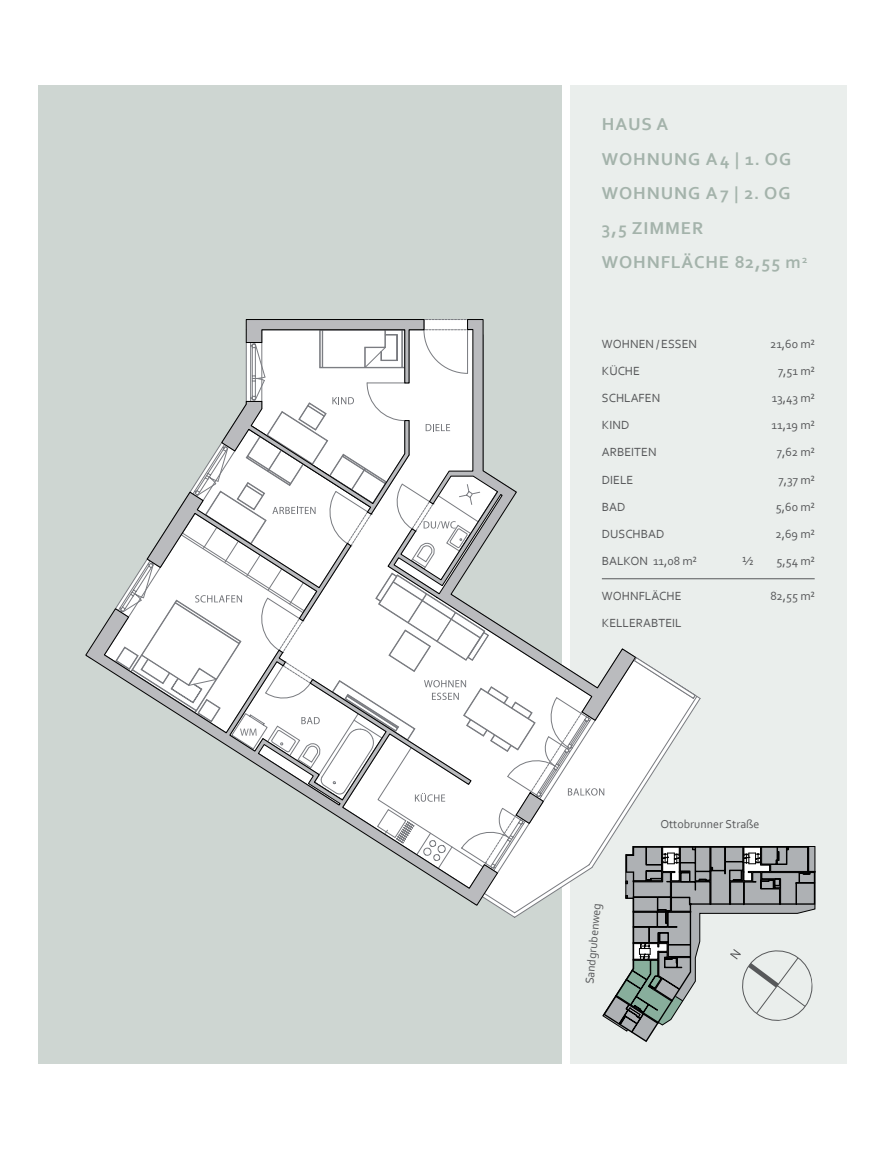
<style>
.page{position:relative;width:894px;height:1149px;background:#fff}
.page>*{position:absolute;margin:0;border:0;box-sizing:border-box;transform-origin:0 0}
.t1{font:700 18px/34.5px "Corbel";letter-spacing:.05em;color:#a4b3ab}
.t2{font:12.3px "Corbel";color:#57585a}
.t3{font:12px "Corbel";color:#57585a}
</style>
<div class="page">
<div style="left:38px;top:85px;width:523px;height:978px;background:#ced6d2"></div>
<div style="left:569px;top:85px;width:277px;height:978px;background:#eaeeec"></div>
<svg style="left:85px;top:610px;width:29px;height:64px"></svg>
<svg style="left:114px;top:319px;width:701px;height:712px"></svg>
<hr style="left:601px;top:578px;width:213px;height:1px;background:#57585a">
<h1 class="t1" style="left:601px;top:106px;width:207px">HAUS A<br>WOHNUNG A4 | 1. OG<br>WOHNUNG A7 | 2. OG<br>3,5 ZIMMER<br>WOHNFLÄCHE 82,55 m<sup>2</sup></h1>
<p class="t2" style="left:601px;top:336px;width:97px">WOHNEN/ ESSEN</p>
<p class="t2" style="left:769px;top:336px;width:46px">21,60 m²</p>
<p class="t2" style="left:601px;top:363px;width:40px">KÜCHE</p>
<p class="t2" style="left:777px;top:363px;width:38px">7,51 m²</p>
<p class="t2" style="left:601px;top:390px;width:60px">SCHLAFEN</p>
<p class="t2" style="left:771px;top:390px;width:44px">13,43 m²</p>
<p class="t2" style="left:601px;top:417px;width:29px">KIND</p>
<p class="t2" style="left:771px;top:417px;width:44px">11,19 m²</p>
<p class="t2" style="left:601px;top:444px;width:56px">ARBEITEN</p>
<p class="t2" style="left:776px;top:444px;width:39px">7,62 m²</p>
<p class="t2" style="left:601px;top:471px;width:33px">DIELE</p>
<p class="t2" style="left:778px;top:471px;width:38px">7,37 m²</p>
<p class="t2" style="left:601px;top:498px;width:25px">BAD</p>
<p class="t2" style="left:775px;top:498px;width:40px">5,60 m²</p>
<p class="t2" style="left:601px;top:525px;width:64px">DUSCHBAD</p>
<p class="t2" style="left:775px;top:525px;width:41px">2,69 m²</p>
<p class="t2" style="left:601px;top:552px;width:96px">BALKON 11,08 m²</p>
<p class="t2" style="left:742px;top:552px;width:12px">½</p>
<p class="t2" style="left:776px;top:552px;width:40px">5,54 m²</p>
<p class="t2" style="left:601px;top:588px;width:81px">WOHNFLÄCHE</p>
<p class="t2" style="left:770px;top:588px;width:46px">82,55 m²</p>
<p class="t2" style="left:601px;top:615px;width:81px">KELLERABTEIL</p>
<p class="t3" style="left:582px;top:983px;width:83px;rotate:-85deg">Sandgrubenweg</p>
<p class="t3" style="left:660px;top:816px;width:101px">Ottobrunner Straße</p>
</div>
